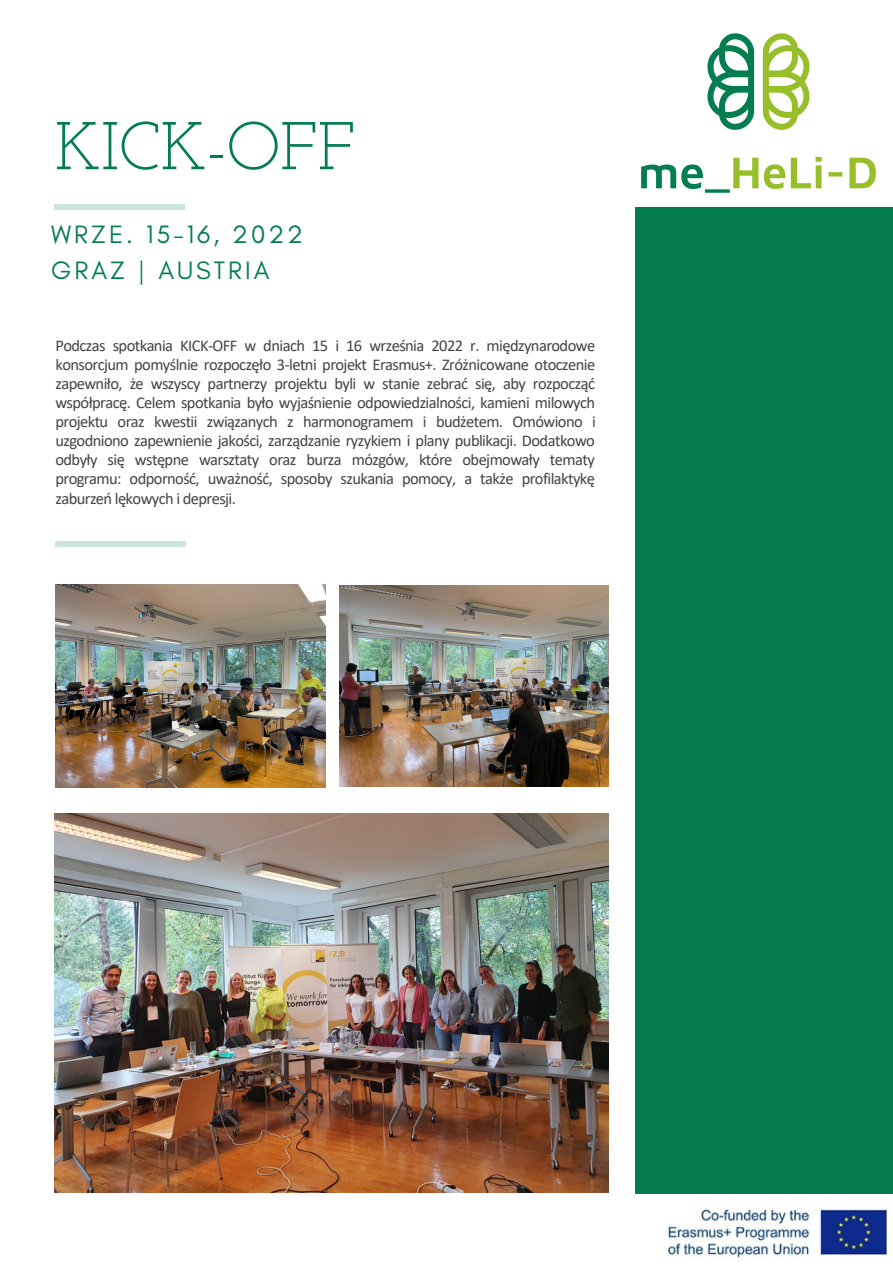
<style>
.page{position:relative;width:893px;height:1264px;background:#fff}
.page>*{position:absolute;margin:0;border:0;box-sizing:border-box;transform-origin:0 0}
.t1{font:67.5px "Josefin Slab";color:#047c50}
.t2{font:25.65px "Glacial Indifference";letter-spacing:.115em;color:#047c50}
.t3{font:16.5px/19px "Calibri";letter-spacing:-.035em;color:#444440;text-align:justify}
</style>
<div class="page">
<div style="left:55px;top:205px;width:130px;height:5px;background:#cce4dc"></div>
<img style="left:55px;top:813px;width:553px;height:379px">
<img style="left:55px;top:584px;width:270px;height:203px">
<img style="left:339px;top:585px;width:269px;height:201px">
<div style="left:55px;top:542px;width:130px;height:5px;background:#cce4dc"></div>
<img style="left:666px;top:1205px;width:224px;height:53px">
<div style="left:634px;top:207px;width:258px;height:986px;background:#047c50"></div>
<img style="left:641px;top:33px;width:235px;height:160px">
<p class="t1" style="left:55px;top:119px;width:302px">KICK-OFF</p>
<p class="t2" style="left:51px;top:219px;width:253px">WRZE. 15-16, 2022</p>
<p class="t2" style="left:51px;top:255px;width:220px">GRAZ | AUSTRIA</p>
<p class="t3" style="left:55px;top:337px;width:542px">Podczas spotkania KICK-OFF w dniach 15 i 16 września 2022 r. międzynarodowe konsorcjum pomyślnie rozpoczęło 3-letni projekt Erasmus+. Zróżnicowane otoczenie zapewniło, że wszyscy partnerzy projektu byli w stanie zebrać się, aby rozpocząć współpracę. Celem spotkania było wyjaśnienie odpowiedzialności, kamieni milowych projektu oraz kwestii związanych z harmonogramem i budżetem. Omówiono i uzgodniono zapewnienie jakości, zarządzanie ryzykiem i plany publikacji. Dodatkowo odbyły się wstępne warsztaty oraz burza mózgów, które obejmowały tematy programu: odporność, uważność, sposoby szukania pomocy, a także profilaktykę zaburzeń lękowych i depresji.</p>
</div>
